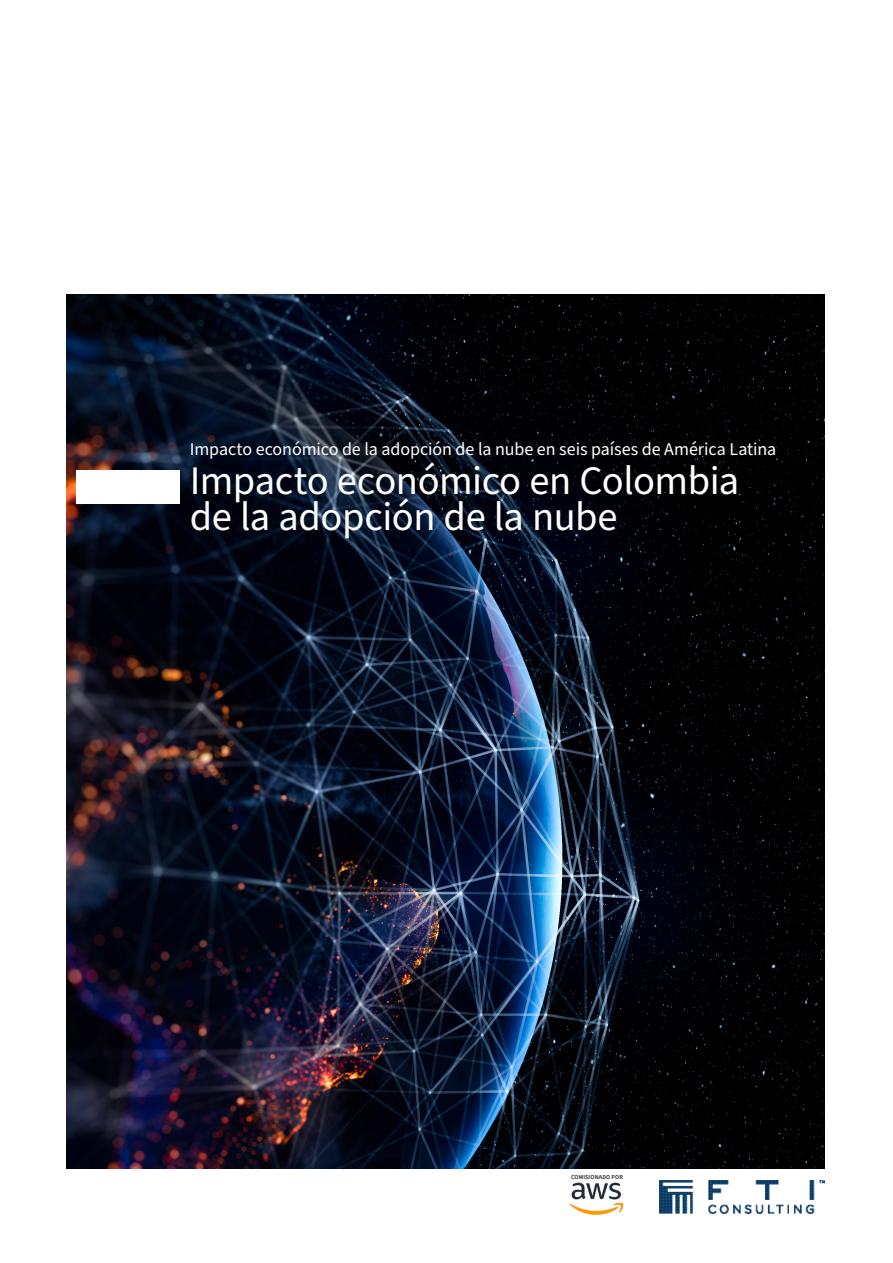
<style>
.page{position:relative;width:893px;height:1263px;background:#fff}
.page>*{position:absolute;margin:0;border:0;box-sizing:border-box;transform-origin:0 0}
.Intro{font:40.5px/36px "Source Sans Pro";letter-spacing:-.01em;color:#fff}
.Intro-2{font:18px "Source Sans Pro";letter-spacing:-.005em;color:#fff}
.Intro-3{font:600 6px "Source Sans Pro";letter-spacing:.025em;color:#231f20}
</style>
<div class="page">
<img style="left:67px;top:294px;width:758px;height:874px">
<img style="left:659px;top:1180px;width:166px;height:33px">
<img style="left:569px;top:1182px;width:55px;height:33px">
<img style="left:77px;top:471px;width:103px;height:33px">
<p class="Intro-2" style="left:190px;top:437px;width:588px">Impacto económico de la adopción de la nube en seis países de América Latina</p>
<p class="Intro" style="left:190px;top:464px;width:551px">Impacto económico en Colombia de la adopción de la nube</p>
<p class="Intro-3" style="left:571px;top:1173px;width:53px">COMISIONADO POR</p>
</div>
